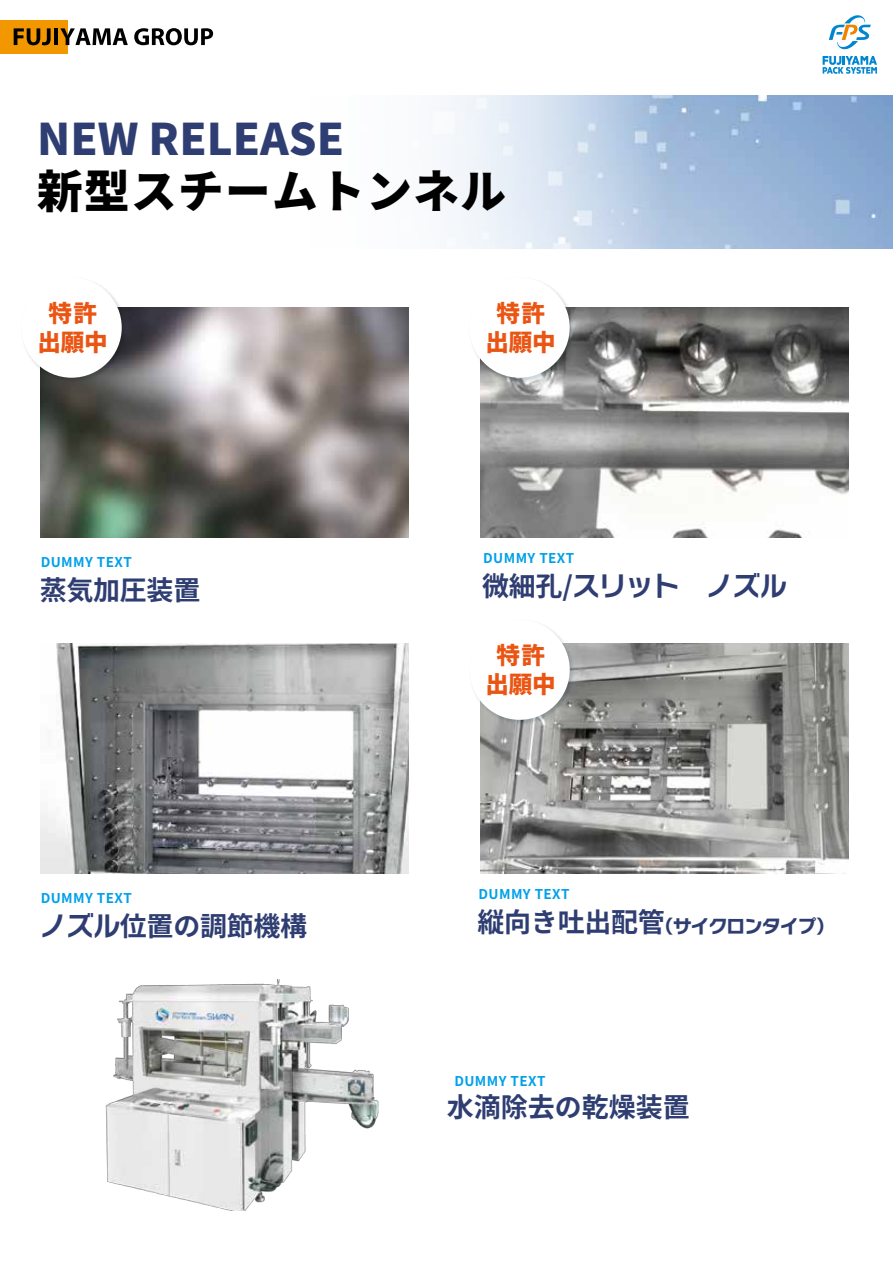
<style>
.page{position:relative;width:893px;height:1263px;background:#fff}
.page>*{position:absolute;margin:0;border:0;box-sizing:border-box;transform-origin:0 0}
.t1{font:900 45.6px "Noto Sans JP";letter-spacing:.03em;color:#000}
.t2{font:900 43.5px "Noto Sans JP";color:#2f3e72}
.t3{font:700 27px "Noto Sans JP";letter-spacing:-.01em;color:#2f3e72}
.t4{font:700 27px "Typelabo N Std De";letter-spacing:-.01em;color:#2f3e72}
.t5{font:900 23.55px/29.4px "Noto Sans JP";letter-spacing:-.01em;color:#ea5514;text-align:center}
.t6{font:700 18px "Typelabo N Std";letter-spacing:-.01em;color:#2f3e72}
.t7{font:700 13.5px "Noto Sans JP";letter-spacing:.03em;color:#00a0e9}
.s1{font-family:"Noto Sans JP"}
.s2{font-family:"Typelabo N Std De"}
.s3{font-family:"Noto Sans JP";font-size:27px}
</style>
<div class="page">
<svg style="left:440px;top:95px;width:453px;height:154px;background:#b5c9e3"></svg>
<img style="left:41px;top:308px;width:367px;height:230px">
<img style="left:480px;top:308px;width:368px;height:230px">
<img style="left:41px;top:643px;width:368px;height:230px">
<img style="left:105px;top:980px;width:274px;height:230px">
<img style="left:480px;top:643px;width:368px;height:230px">
<img style="left:25px;top:283px;width:103px;height:101px">
<div style="left:21px;top:277px;width:101px;height:101px;background:#fff;border-radius:50%"></div>
<svg style="left:823px;top:15px;width:54px;height:59px"></svg>
<div style="left:0;top:20px;width:67px;height:33px;background:#f39700"></div>
<svg style="left:14px;top:28px;width:37px;height:17px"></svg>
<hr style="left:54px;top:28px;width:4px;height:17px;background:#000">
<svg style="left:60px;top:28px;width:68px;height:17px"></svg>
<svg style="left:134px;top:28px;width:79px;height:17px"></svg>
<img style="left:474px;top:283px;width:102px;height:101px">
<div style="left:469px;top:277px;width:101px;height:101px;background:#fff;border-radius:50%"></div>
<img style="left:475px;top:625px;width:101px;height:101px">
<div style="left:469px;top:620px;width:101px;height:100px;background:#fff;border-radius:50%"></div>
<h2 class="t2" style="left:37px;top:114px;width:308px">NEW RELEASE</h2>
<h1 class="t1" style="left:37px;top:166px;width:470px">新型スチームトンネル</h1>
<h3 class="t5" style="left:38px;top:299px;width:72px">特許出願中</h3>
<h3 class="t5" style="left:486px;top:299px;width:72px">特許出願中</h3>
<p class="t7" style="left:41px;top:554px;width:93px">DUMMY TEXT</p>
<p class="t7" style="left:483px;top:550px;width:93px">DUMMY TEXT</p>
<h3 class="t3" style="left:40px;top:575px;width:162px">蒸気加圧装置</h3>
<h3 class="t4" style="left:482px;top:565px;width:306px"><span class="s1">微細孔/</span>スリット　ノズル</h3>
<h3 class="t5" style="left:486px;top:641px;width:72px">特許出願中</h3>
<p class="t7" style="left:41px;top:891px;width:93px">DUMMY TEXT</p>
<p class="t7" style="left:478px;top:887px;width:93px">DUMMY TEXT</p>
<h3 class="t3" style="left:40px;top:911px;width:269px"><span class="s2">ノズル</span>位置の調節機構</h3>
<h3 class="t6" style="left:477px;top:913px;width:358px"><span class="s3">縦向き吐出配管</span>（サイクロンタイプ）</h3>
<p class="t7" style="left:454px;top:1074px;width:93px">DUMMY TEXT</p>
<h3 class="t3" style="left:447px;top:1092px;width:244px">水滴除去の乾燥装置</h3>
</div>
